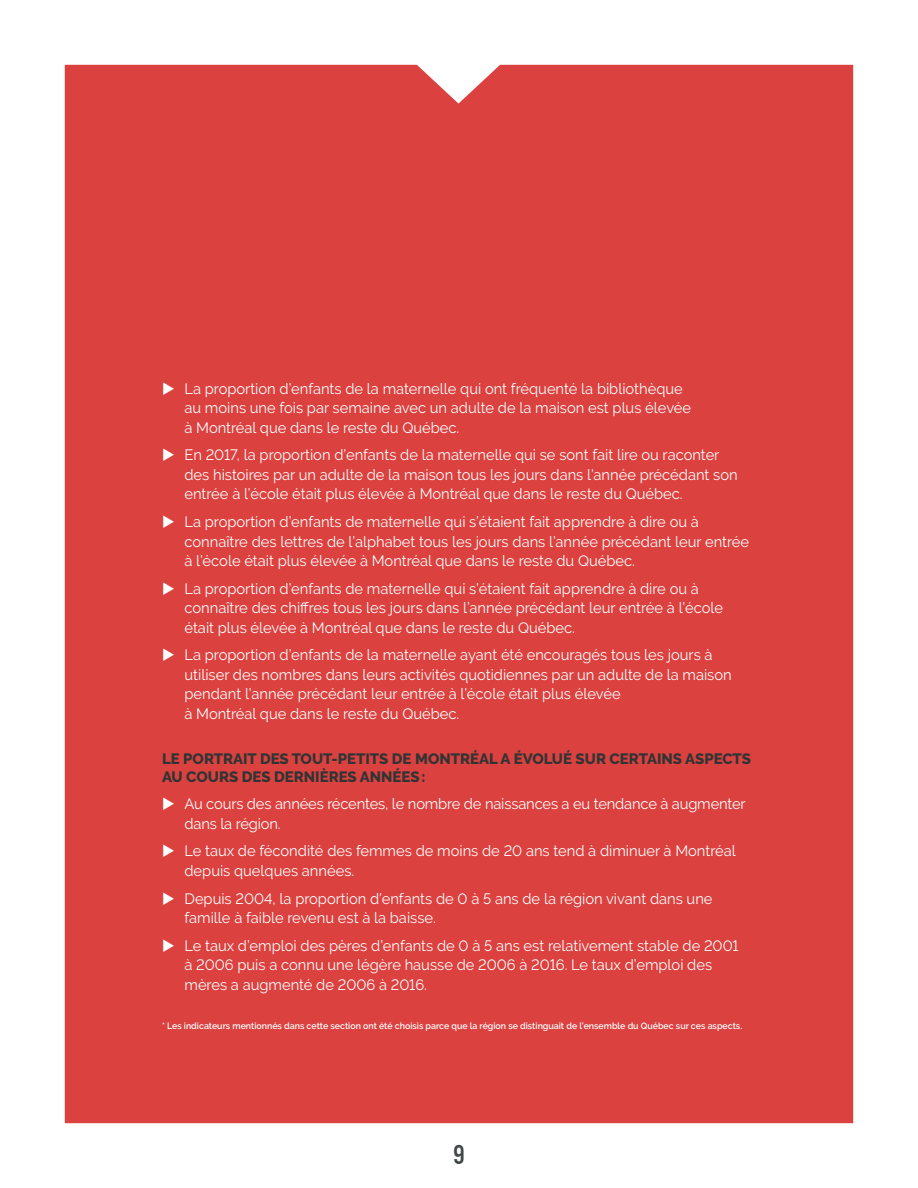
<style>
.page{position:relative;width:918px;height:1188px;background:#fff}
.page>*{position:absolute;margin:0;border:0;box-sizing:border-box;transform-origin:0 0}
.t1{font:28.5px "Alternate Got No 3 D";color:#434747}
.List_bullet_triangle{font:15px/19.5px "Raleway";color:#fff}
.t2{font:800 15px/18px "Raleway";color:#303434}
.Source{font:600 9px "Raleway";color:#fff}
</style>
<div class="page">
<div style="left:65px;top:65px;width:788px;height:1058px;background:#db413f"></div>
<svg style="left:175px;top:394px;width:15px;height:1px"></svg>
<svg style="left:175px;top:460px;width:15px;height:1px"></svg>
<svg style="left:175px;top:527px;width:15px;height:1px"></svg>
<svg style="left:175px;top:594px;width:15px;height:1px"></svg>
<svg style="left:175px;top:660px;width:15px;height:1px"></svg>
<svg style="left:175px;top:809px;width:15px;height:1px"></svg>
<svg style="left:175px;top:856px;width:15px;height:1px"></svg>
<svg style="left:175px;top:904px;width:15px;height:1px"></svg>
<svg style="left:175px;top:951px;width:15px;height:1px"></svg>
<p class="List_bullet_triangle" style="left:185px;top:379px;width:508px;text-indent:-22px">◆ La proportion d’enfants de la maternelle qui ont fréquenté la bibliothèque au moins une fois par semaine avec un adulte de la maison est plus élevée à Montréal que dans le reste du Québec.</p>
<p class="List_bullet_triangle" style="left:185px;top:445px;width:555px;text-indent:-22px">◆ En 2017, la proportion d’enfants de la maternelle qui se sont fait lire ou raconter des histoires par un adulte de la maison tous les jours dans l’année précédant son entrée à l’école était plus élevée à Montréal que dans le reste du Québec.</p>
<p class="List_bullet_triangle" style="left:185px;top:512px;width:566px;text-indent:-22px">◆ La proportion d’enfants de maternelle qui s’étaient fait apprendre à dire ou à connaître des lettres de l’alphabet tous les jours dans l’année précédant leur entrée à l’école était plus élevée à Montréal que dans le reste du Québec.</p>
<p class="List_bullet_triangle" style="left:185px;top:579px;width:540px;text-indent:-22px">◆ La proportion d’enfants de maternelle qui s’étaient fait apprendre à dire ou à connaître des chiffres tous les jours dans l’année précédant leur entrée à l’école était plus élevée à Montréal que dans le reste du Québec.</p>
<p class="List_bullet_triangle" style="left:185px;top:645px;width:549px;text-indent:-22px">◆ La proportion d’enfants de la maternelle ayant été encouragés tous les jours à utiliser des nombres dans leurs activités quotidiennes par un adulte de la maison pendant l’année précédant leur entrée à l’école était plus élevée<br>à Montréal que dans le reste du Québec.</p>
<p class="t2" style="left:162px;top:750px;width:591px">LE PORTRAIT DES TOUT-PETITS DE MONTRÉAL A ÉVOLUÉ SUR CERTAINS ASPECTS<br>AU COURS DES DERNIÈRES ANNÉES:</p>
<p class="List_bullet_triangle" style="left:185px;top:794px;width:563px;text-indent:-22px">◆ Au cours des années récentes, le nombre de naissances a eu tendance à augmenter dans la région.</p>
<p class="List_bullet_triangle" style="left:185px;top:841px;width:553px;text-indent:-22px">◆ Le taux de fécondité des femmes de moins de 20 ans tend à diminuer à Montréal depuis quelques années.</p>
<p class="List_bullet_triangle" style="left:185px;top:889px;width:530px;text-indent:-22px">◆ Depuis 2004, la proportion d’enfants de 0 à 5 ans de la région vivant dans une famille à faible revenu est à la baisse.</p>
<p class="List_bullet_triangle" style="left:185px;top:936px;width:556px;text-indent:-22px">◆ Le taux d’emploi des pères d’enfants de 0 à 5 ans est relativement stable de 2001 à 2006 puis a connu une légère hausse de 2006 à 2016. Le taux d’emploi des mères a augmenté de 2006 à 2016.</p>
<p class="Source" style="left:162px;top:1020px;width:582px">* Les indicateurs mentionnés dans cette section ont été choisis parce que la région se distinguait de l’ensemble du Québec sur ces aspects.</p>
<h1 class="t1" style="left:453px;top:1140px;width:13px">9</h1>
</div>
